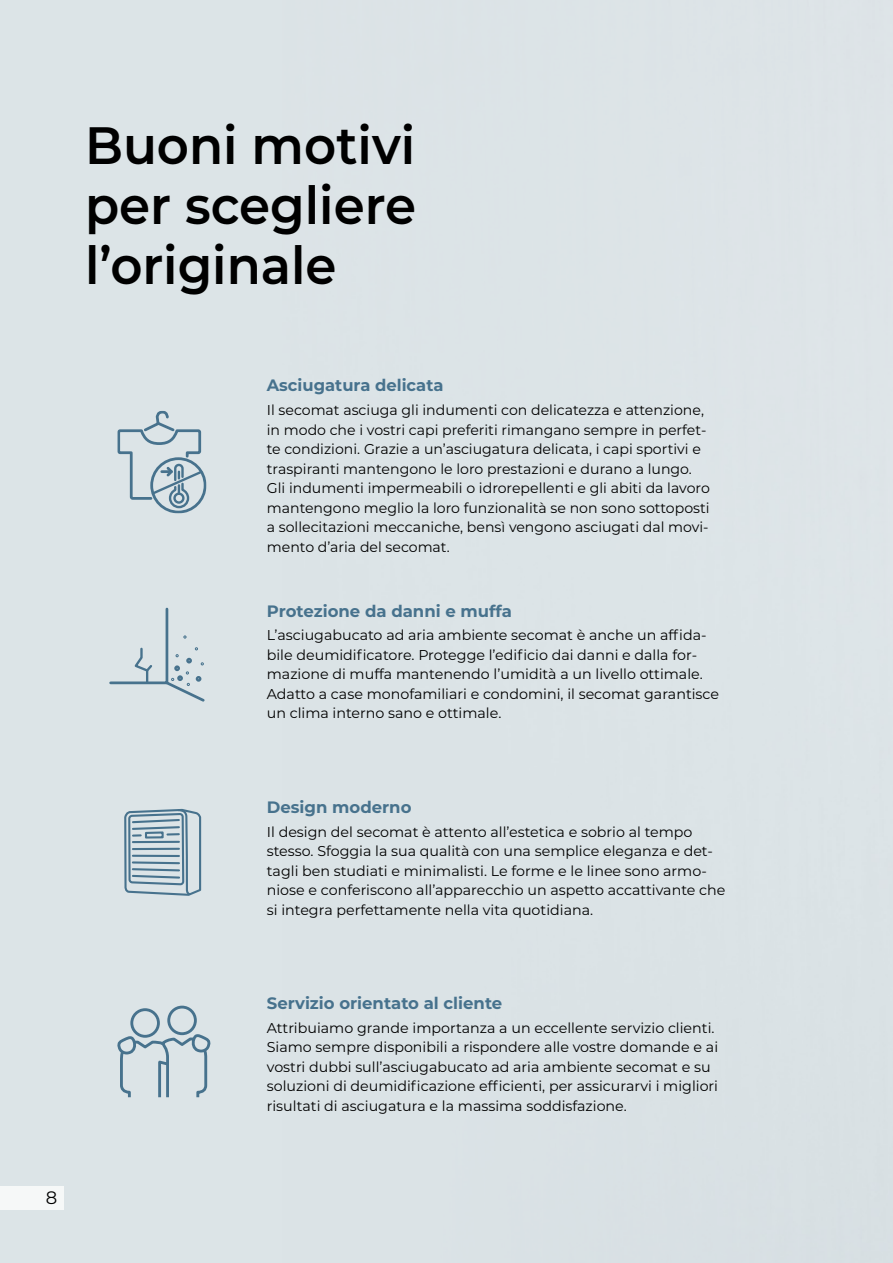
<style>
.page{position:relative;width:893px;height:1263px;background:#dce4e7}
.page>*{position:absolute;margin:0;border:0;box-sizing:border-box;transform-origin:0 0}
.t1{font:600 52.5px/60px "Montserrat";color:#000;text-align:justify;scale:.95 1}
.t2{font:18px "Montserrat";color:#000}
.t3{font:700 16.5px "Montserrat";color:#47728d}
.t4{font:14.25px/19.5px "Montserrat";color:#000}
</style>
<div class="page">
<svg style="left:109px;top:607px;width:96px;height:95px"></svg>
<svg style="left:124px;top:808px;width:78px;height:88px"></svg>
<div style="left:150px;top:457px;width:56px;height:56px;border:3px solid #47728d;border-radius:50%"></div>
<svg style="left:117px;top:411px;width:87px;height:98px"></svg>
<div style="left:130px;top:1008px;width:30px;height:30px;border:3px solid #47728d;border-radius:50%"></div>
<div style="left:167px;top:1006px;width:30px;height:29px;border:3px solid #47728d;border-radius:50%"></div>
<svg style="left:117px;top:1032px;width:94px;height:66px"></svg>
<div style="left:0;top:1186px;width:64px;height:24px;background:#f6f8f8"></div>
<h1 class="t1" style="left:85px;top:113px;width:350px">Buoni motivi per scegliere l’originale</h1>
<p class="t2" style="left:46px;top:1185px;width:13px">8</p>
<p class="t3" style="left:267px;top:374px;width:178px">Asciugatura delicata</p>
<p class="t4" style="left:267px;top:400px;width:445px">Il secomat asciuga gli indumenti con delicatezza e attenzione, in modo che i vostri capi preferiti rimangano sempre in perfet&shy;te condizioni. Grazie a un’asciugatura delicata, i capi sportivi e traspiranti mantengono le loro prestazioni e durano a lungo.<br>Gli indumenti impermeabili o idrorepellenti e gli abiti da lavoro mantengono meglio la loro funzionalità se non sono sottoposti a sollecitazioni meccaniche, bensì vengono asciugati dal movi&shy;mento d’aria del secomat.</p>
<p class="t3" style="left:267px;top:599px;width:247px">Protezione da danni e muffa</p>
<p class="t4" style="left:267px;top:625px;width:454px">L’asciugabucato ad aria ambiente secomat è anche un affida&shy;bile deumidificatore. Protegge l’edificio dai danni e dalla for&shy;mazione di muffa mantenendo l’umidità a un livello ottimale.<br>Adatto a case monofamiliari e condomini, il secomat garantisce un clima interno sano e ottimale.</p>
<p class="t3" style="left:267px;top:795px;width:146px">Design moderno</p>
<p class="t4" style="left:267px;top:821px;width:460px">Il design del secomat è attento all’estetica e sobrio al tempo stesso. Sfoggia la sua qualità con una semplice eleganza e det&shy;tagli ben studiati e minimalisti. Le forme e le linee sono armo&shy;niose e conferiscono all’apparecchio un aspetto accattivante che si integra perfettamente nella vita quotidiana.</p>
<p class="t3" style="left:267px;top:991px;width:237px">Servizio orientato al cliente</p>
<p class="t4" style="left:267px;top:1017px;width:453px">Attribuiamo grande importanza a un eccellente servizio clienti.<br>Siamo sempre disponibili a rispondere alle vostre domande e ai vostri dubbi sull’asciugabucato ad aria ambiente secomat e su soluzioni di deumidificazione efficienti, per assicurarvi i migliori risultati di asciugatura e la massima soddisfazione.</p>
</div>
